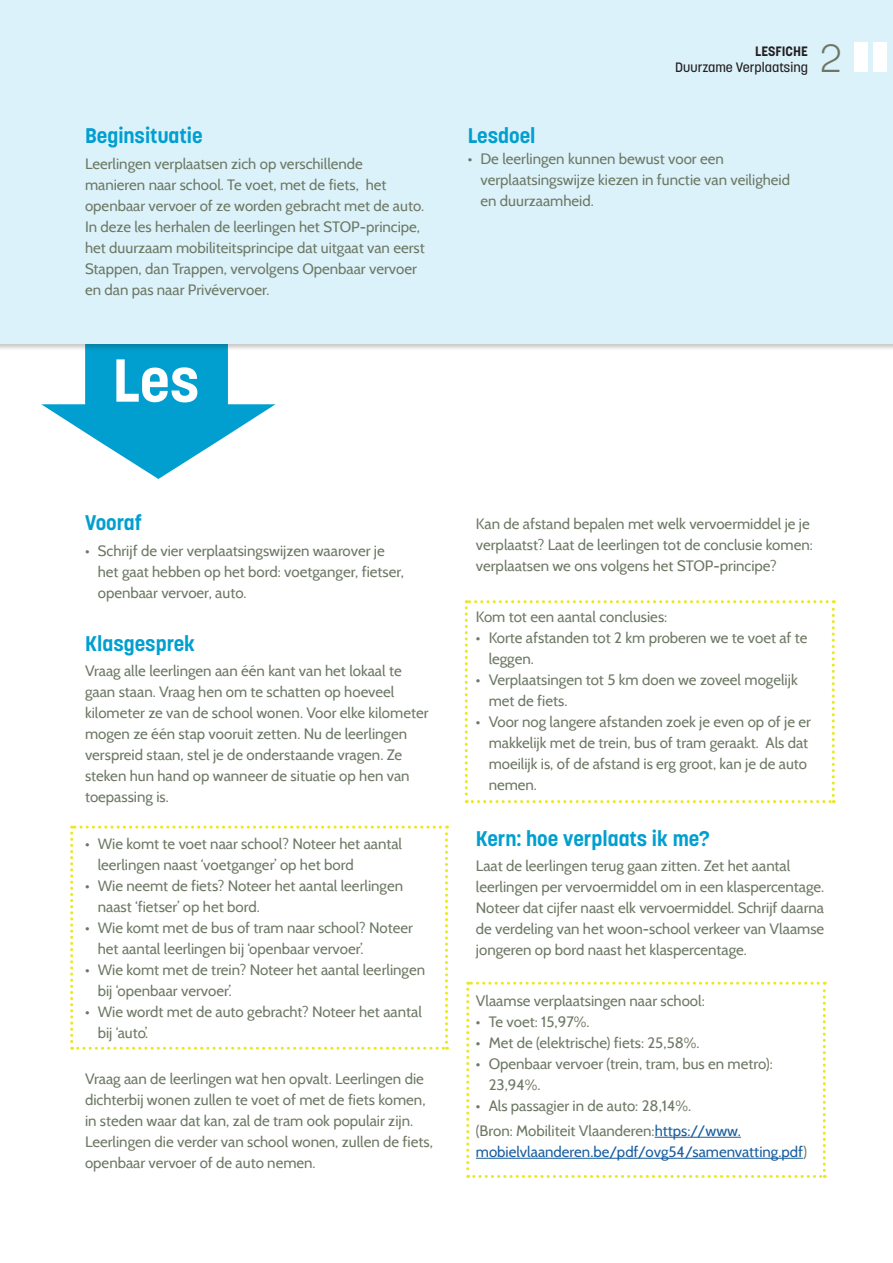
<style>
.page{position:relative;width:893px;height:1263px;background:#fff}
.page>*{position:absolute;margin:0;border:0;box-sizing:border-box;transform-origin:0 0}
.t1{font:700 60px "Korolev";color:#fff}
.t2{font:300 39px "Korolev";color:#6d7864}
.t3{font:700 21px "Korolev";color:#009fcf}
.t4{font:15px/21px "Cabin";color:#6d7864}
.t5{font:15px "Cabin";color:#175d9e}
.t6{font:500 13.5px "Korolev";color:#231f20}
.t7{font:700 13.5px "Korolev";color:#231f20}
.s1{color:#175d9e}
.s2{color:#6d7864}
</style>
<div class="page">
<svg style="left:41px;top:351px;width:235px;height:128px;fill:#009fcf"></svg>
<div style="left:0;top:0;width:893px;height:351px;background:#231f20;opacity:.25"></div>
<div style="left:0;top:0;width:893px;height:343px;background:#dcf2fa"></div>
<div style="left:873px;top:43px;width:13px;height:29px;background:#fff"></div>
<div style="left:854px;top:43px;width:13px;height:29px;background:#fff"></div>
<svg style="left:466px;top:982px;width:360px;height:196px"></svg>
<svg style="left:70px;top:826px;width:378px;height:224px"></svg>
<svg style="left:465px;top:600px;width:370px;height:203px"></svg>
<h3 class="t3" style="left:85px;top:123px;width:119px">Beginsituatie</h3>
<p class="t4" style="left:85px;top:153px;width:341px">Leerlingen verplaatsen zich op verschillende manieren naar school. Te voet, met de fiets, het openbaar vervoer of ze worden gebracht met de auto.<br>In deze les herhalen de leerlingen het STOP-principe, het duurzaam mobiliteitsprincipe dat uitgaat van eerst Stappen, dan Trappen, vervolgens Openbaar vervoer en dan pas naar Privévervoer.</p>
<h1 class="t1" style="left:112px;top:343px;width:88px">Les</h1>
<p class="t7" style="left:755px;top:43px;width:54px">LESFICHE</p>
<p class="t6" style="left:675px;top:59px;width:134px">Duurzame Verplaatsing</p>
<h2 class="t2" style="left:820px;top:34px;width:24px">2</h2>
<h3 class="t3" style="left:468px;top:123px;width:69px">Lesdoel</h3>
<p class="t4" style="left:480px;top:148px;width:311px;text-indent:-13px">• De leerlingen kunnen bewust voor een verplaatsingswijze kiezen in functie van veiligheid en duurzaamheid.</p>
<h3 class="t3" style="left:85px;top:510px;width:59px">Vooraf</h3>
<p class="t4" style="left:98px;top:540px;width:308px;text-indent:-13px">• Schrijf de vier verplaatsingswijzen waarover je het gaat hebben op het bord: voetganger, fietser, openbaar vervoer, auto.</p>
<h3 class="t3" style="left:85px;top:630px;width:112px">Klasgesprek</h3>
<p class="t4" style="left:85px;top:660px;width:345px">Vraag alle leerlingen aan één kant van het lokaal te gaan staan. Vraag hen om te schatten op hoeveel kilometer ze van de school wonen. Voor elke kilometer mogen ze één stap vooruit zetten. Nu de leerlingen verspreid staan, stel je de onderstaande vragen. Ze steken hun hand op wanneer de situatie op hen van toepassing is.</p>
<p class="t4" style="left:98px;top:833px;width:306px;text-indent:-13px">• Wie komt te voet naar school? Noteer het aantal leerlingen naast ‘voetganger’ op het bord</p>
<p class="t4" style="left:98px;top:875px;width:307px;text-indent:-13px">• Wie neemt de fiets? Noteer het aantal leerlingen naast ‘fietser’ op het bord.</p>
<p class="t4" style="left:98px;top:917px;width:317px;text-indent:-13px">• Wie komt met de bus of tram naar school? Noteer het aantal leerlingen bij ‘openbaar vervoer’.</p>
<p class="t4" style="left:98px;top:959px;width:329px;text-indent:-13px">• Wie komt met de trein? Noteer het aantal leerlingen bij ‘openbaar vervoer’.</p>
<p class="t4" style="left:98px;top:1001px;width:326px;text-indent:-13px">• Wie wordt met de auto gebracht? Noteer het aantal bij ‘auto’.</p>
<p class="t4" style="left:85px;top:1068px;width:349px">Vraag aan de leerlingen wat hen opvalt. Leerlingen die dichterbij wonen zullen te voet of met de fiets komen, in steden waar dat kan, zal de tram ook populair zijn.<br>Leerlingen die verder van school wonen, zullen de fiets, openbaar vervoer of de auto nemen.</p>
<p class="t4" style="left:476px;top:513px;width:338px">Kan de afstand bepalen met welk vervoermiddel je je verplaatst? Laat de leerlingen tot de conclusie komen: verplaatsen we ons volgens het STOP-principe?</p>
<p class="t4" style="left:476px;top:606px;width:193px">Kom tot een aantal conclusies:</p>
<p class="t4" style="left:489px;top:627px;width:320px;text-indent:-13px">• Korte afstanden tot 2 km proberen we te voet af te leggen.</p>
<p class="t4" style="left:489px;top:669px;width:311px;text-indent:-13px">• Verplaatsingen tot 5 km doen we zoveel mogelijk met de fiets.</p>
<p class="t4" style="left:489px;top:711px;width:324px;text-indent:-13px">• Voor nog langere afstanden zoek je even op of je er makkelijk met de trein, bus of tram geraakt. Als dat moeilijk is, of de afstand is erg groot, kan je de auto nemen.</p>
<h3 class="t3" style="left:476px;top:825px;width:235px">Kern: hoe verplaats ik me?</h3>
<p class="t4" style="left:476px;top:855px;width:350px">Laat de leerlingen terug gaan zitten. Zet het aantal leerlingen per vervoermiddel om in een klaspercentage.<br>Noteer dat cijfer naast elk vervoermiddel. Schrijf daarna de verdeling van het woon-school verkeer van Vlaamse jongeren op bord naast het klaspercentage.</p>
<p class="t4" style="left:476px;top:990px;width:230px">Vlaamse verplaatsingen naar school:</p>
<p class="t4" style="left:476px;top:1011px;width:115px">• Te voet: 15,97%.</p>
<p class="t4" style="left:476px;top:1032px;width:225px">• Met de (elektrische) fiets: 25,58%.</p>
<p class="t4" style="left:489px;top:1053px;width:286px;text-indent:-13px">• Openbaar vervoer (trein, tram, bus en metro):<br>23,94%.</p>
<p class="t4" style="left:476px;top:1093px;width:266px;line-height:25.2px">• Als passagier in de auto: 28,14%.<br>(Bron: Mobiliteit Vlaanderen:<span class="s1">https://www.</span></p>
<p class="t5" style="left:476px;top:1143px;width:333px">mobielvlaanderen.be/pdf/ovg54/samenvatting.pdf<span class="s2">)</span></p>
</div>
